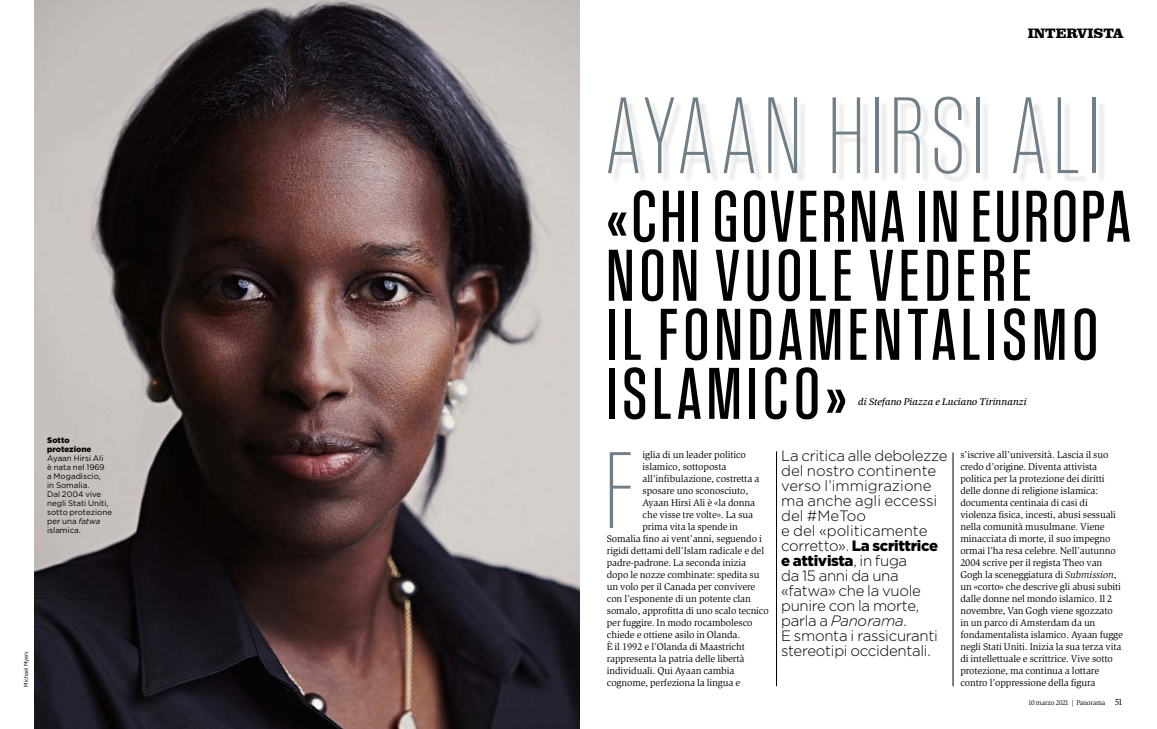
<style>
.page{position:relative;width:1157px;height:729px;background:#fff}
.page>*{position:absolute;margin:0;border:0;box-sizing:border-box;transform-origin:0 0}
.t1{font:200 104px "FC Kaiser Cond";letter-spacing:.075em;color:#707e87}
.t2{font:70px/59px "FC Kaiser Cond";letter-spacing:.09em;color:#000}
.t3{font:300 15px/15px "Gotham";letter-spacing:-.02em;color:#000}
.t4{font:900 14px "Clarendon BT";color:#000}
.t5{font:10px/12px "Slimbach Std";letter-spacing:-.01em;color:#000}
.t6{font:italic 500 10px "Slimbach Std";color:#000}
.t7{font:8px/9px "Gotham";color:#000}
.t8{font:900 8px/9px "Gotham";color:#000}
.t9{font:7px "Slimbach Std";letter-spacing:-.025em;color:#000}
.t10{font:6px "Gotham Narrow";color:#000}
.s1{font-style:italic}
.s2{font-weight:900}
.s3{font-size:9px}
</style>
<div class="page">
<img style="left:34px;top:0;width:545px;height:729px">
<div style="left:611px;top:100px;width:495px;height:84px;background:#000;opacity:.11"></div>
<hr style="left:776px;top:451px;width:1px;height:235px;background:#000">
<hr style="left:952px;top:452px;width:1px;height:234px;background:#000">
<p class="t8" style="left:47px;top:436px;width:46px">Sotto protezione</p>
<p class="t7" style="left:47px;top:454px;width:66px">Ayaan Hirsi Ali<br>è nata nel 1969<br>a Mogadiscio,<br>in Somalia.<br>Dal 2004 vive negli Stati Uniti, sotto protezione per una <span class="s1">fatwa </span>islamica.</p>
<p class="t10" style="left:22px;top:686px;width:37px;rotate:-90deg">Michael Myers</p>
<h3 class="t4" style="left:1027px;top:24px;width:97px">INTERVISTA</h3>
<h1 class="t1" style="left:607px;top:73px;width:494px">AYAAN HIRSI ALI</h1>
<h2 class="t2" style="left:607px;top:182px;width:525px">«CHI GOVERNA IN EUROPA<br>NON VUOLE VEDERE<br>IL FONDAMENTALISMO<br>ISLAMICO»</h2>
<p class="t3" style="left:781px;top:447px;width:168px">La critica alle debolezze del nostro continente verso l’immigrazione ma anche agli eccessi del #MeToo<br>e del «politicamente corretto». <span class="s2">La scrittrice e attivista</span>, in fuga<br>da 15 anni da una «fatwa» che la vuole punire con la morte, parla a <span class="s1">Panorama</span>.<br>E smonta i rassicuranti stereotipi occidentali.</p>
<p class="t6" style="left:858px;top:396px;width:170px">di Stefano Piazza e Luciano Tirinnanzi</p>
<p class="t5" style="left:960px;top:449px;width:164px">s’iscrive all’università. Lascia il suo credo d’origine. Diventa attivista politica per la protezione dei diritti delle donne di religione islamica: documenta centinaia di casi di violenza fisica, incesti, abusi sessuali nella comunità musulmane. Viene minacciata di morte, il suo impegno ormai l’ha resa celebre. Nell’autunno 2004 scrive per il regista Theo van Gogh la sceneggiatura di <span class="s1">Submission</span>, un «corto» che descrive gli abusi subiti dalle donne nel mondo islamico. Il 2 novembre, Van Gogh viene sgozzato in un parco di Amsterdam da un fondamentalista islamico. Ayaan fugge negli Stati Uniti. Inizia la sua terza vita di intellettuale e scrittrice. Vive sotto protezione, ma continua a lottare contro l’oppressione della figura</p>
<p class="t5" style="left:642px;top:449px;width:105px">iglia di un leader politico</p>
<p class="t5" style="left:642px;top:461px;width:85px">islamico, sottoposta</p>
<p class="t5" style="left:642px;top:473px;width:118px">all’infibulazione, costretta a</p>
<p class="t5" style="left:642px;top:485px;width:107px">sposare uno sconosciuto,</p>
<p class="t5" style="left:642px;top:497px;width:114px">Ayaan Hirsi Ali è «la donna</p>
<p class="t5" style="left:642px;top:509px;width:112px">che visse tre volte». La sua</p>
<p class="t5" style="left:642px;top:521px;width:97px">prima vita la spende in</p>
<p class="t5" style="left:607px;top:533px;width:156px">Somalia fino ai vent’anni, seguendo i</p>
<p class="t5" style="left:607px;top:545px;width:159px">rigidi dettami dell’Islam radicale e del</p>
<p class="t5" style="left:607px;top:557px;width:141px">padre-padrone. La seconda inizia</p>
<p class="t5" style="left:607px;top:569px;width:154px">dopo le nozze combinate: spedita su</p>
<p class="t5" style="left:607px;top:581px;width:150px">un volo per il Canada per convivere</p>
<p class="t5" style="left:607px;top:593px;width:145px">con l’esponente di un potente clan</p>
<p class="t5" style="left:607px;top:605px;width:163px">somalo, approfitta di uno scalo tecnico</p>
<p class="t5" style="left:607px;top:617px;width:147px">per fuggire. In modo rocambolesco</p>
<p class="t5" style="left:607px;top:629px;width:135px">chiede e ottiene asilo in Olanda.</p>
<p class="t5" style="left:607px;top:641px;width:140px">È il 1992 e l’Olanda di Maastricht</p>
<p class="t5" style="left:607px;top:653px;width:139px">rappresenta la patria delle libertà</p>
<p class="t5" style="left:607px;top:665px;width:129px">individuali. Qui Ayaan cambia</p>
<p class="t5" style="left:607px;top:677px;width:135px">cognome, perfeziona la lingua e</p>
<h1 class="t1" style="left:606px;top:428px;width:28px">F</h1>
<p class="t9" style="left:1028px;top:698px;width:96px">10 marzo 2021 | Panorama <span class="s3">51</span></p>
</div>
